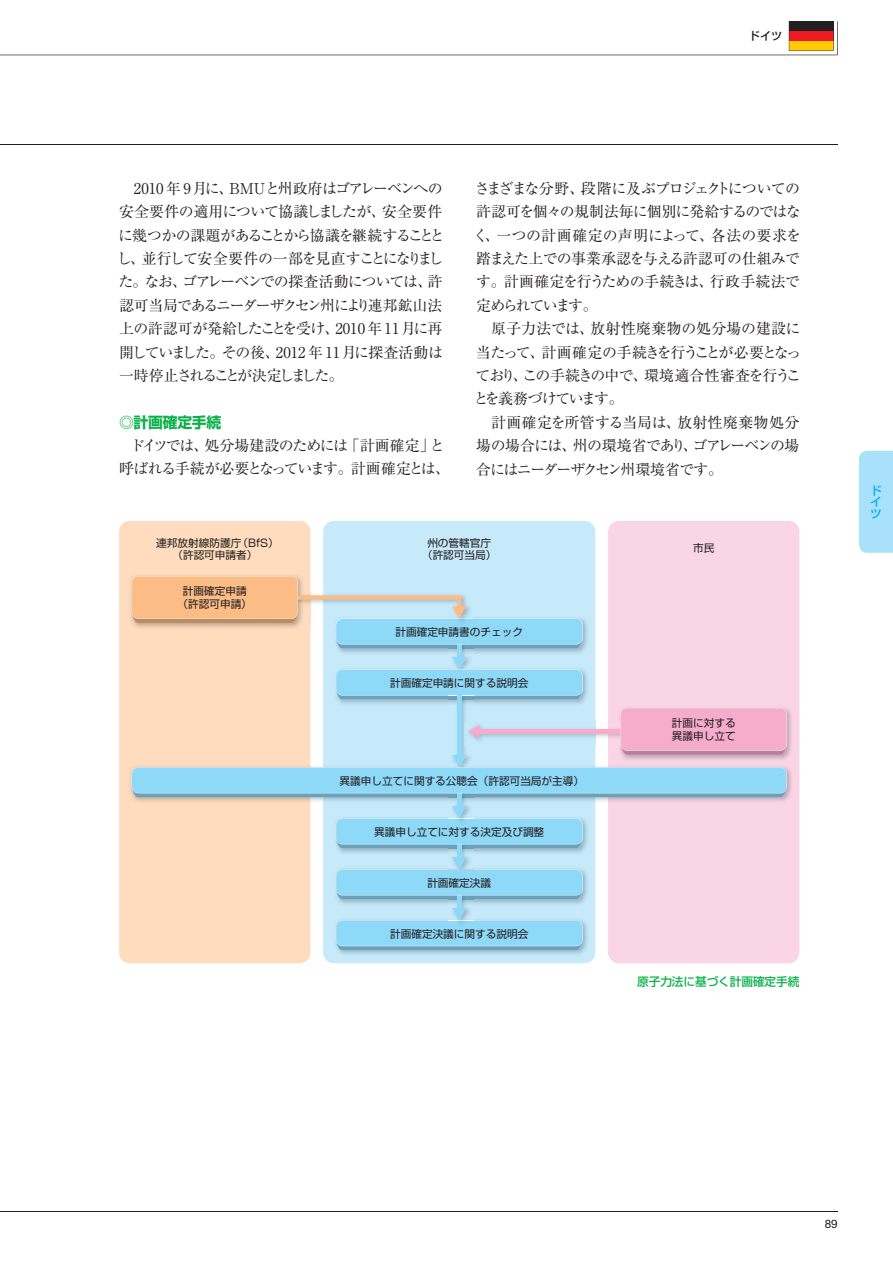
<style>
.page{position:relative;width:893px;height:1263px;background:#fff}
.page>*{position:absolute;margin:0;border:0;box-sizing:border-box;transform-origin:0 0}
.t1{font:14.85px/23.4px "Ryumin Pro Regular 90 pv RKSJ H";letter-spacing:-.065em;color:#231f20;text-align:justify}
.t2{font:14.85px "Shin Go Pro Bold 90 pv RKSJ H";letter-spacing:-.02em;color:#0cb14b}
.t3{font:11.7px "Shin Go Pro Medium 90 pv RKSJ H";letter-spacing:-.01em;color:#0cb14b}
.t4{font:11.7px/11.7px "Shin Go Pro Medium 90 pv RKSJ V";color:#00aeef;text-align:justify}
.t5{font:11.7px "Helvetica Neue";color:#231f20}
.t6{font:11.1px "Shin Go Pro Medium 90 pv RKSJ H";color:#231f20}
.t7{font:10.65px/12.8px "Shin Go Pro Regular 90 pv RKSJ H";color:#231f20;text-align:center}
</style>
<div class="page">
<hr style="left:0;top:144px;width:838px;height:1px;background:#231f20">
<hr style="left:0;top:1211px;width:838px;height:1px;background:#231f20">
<svg style="left:0;top:21px;width:838px;height:34px"></svg>
<div style="left:859px;top:451px;width:33px;height:102px;background:#aae1fa"></div>
<hr style="left:892px;top:451px;width:1px;height:102px;background:#aae1fa">
<div style="left:119px;top:521px;width:191px;height:442px;background:#fedcbd;border-radius:11px"></div>
<div style="left:608px;top:521px;width:191px;height:442px;background:#fad5e5;border-radius:11px"></div>
<div style="left:323px;top:521px;width:272px;height:442px;background:#c7eafb;border-radius:11px"></div>
<img style="left:338px;top:619px;width:249px;height:34px">
<img style="left:449px;top:648px;width:24px;height:9px">
<hr style="left:457px;top:644px;width:4px;height:15px;background:#8ed8f8">
<img style="left:130px;top:580px;width:2px;height:40px">
<img style="left:338px;top:670px;width:249px;height:34px">
<img style="left:338px;top:921px;width:249px;height:33px">
<img style="left:338px;top:819px;width:249px;height:34px">
<img style="left:338px;top:870px;width:249px;height:34px">
<img style="left:449px;top:699px;width:24px;height:9px">
<svg style="left:336px;top:657px;width:247px;height:42px"></svg>
<hr style="left:457px;top:695px;width:4px;height:62px;background:#8ed8f8">
<img style="left:130px;top:768px;width:661px;height:36px">
<img style="left:323px;top:797px;width:272px;height:7px">
<img style="left:787px;top:709px;width:4px;height:48px">
<img style="left:449px;top:848px;width:24px;height:9px">
<hr style="left:457px;top:844px;width:4px;height:15px;background:#8ed8f8">
<img style="left:449px;top:899px;width:24px;height:9px">
<hr style="left:457px;top:895px;width:4px;height:15px;background:#8ed8f8">
<svg style="left:336px;top:908px;width:247px;height:42px"></svg>
<svg style="left:336px;top:857px;width:247px;height:42px"></svg>
<img style="left:449px;top:797px;width:24px;height:9px">
<hr style="left:457px;top:793px;width:4px;height:15px;background:#8ed8f8">
<svg style="left:336px;top:806px;width:247px;height:42px"></svg>
<svg style="left:132px;top:708px;width:655px;height:89px"></svg>
<svg style="left:132px;top:576px;width:451px;height:72px"></svg>
<p class="t6" style="left:749px;top:32px;width:35px">ドイツ</p>
<p class="t1" style="left:117px;top:179px;width:329px;text-align:left;text-indent:17px">2010 年 9月に、BMUと州政府はゴアレーベンへの安全要件の適用について協議しましたが、安全要件に幾つかの課題があることから協議を継続することとし、並行して安全要件の一部を見直すことになりました。なお、ゴアレーベンでの探査活動については、許認可当局であるニーダーザクセン州により連邦鉱山法上の許認可が発給したことを受け、2010 年 11月に再開していました。その後、2012 年 11月に探査活動は一時停止されることが決定しました。</p>
<p class="t2" style="left:119px;top:416px;width:104px">◎計画確定手続</p>
<p class="t1" style="left:119px;top:436px;width:332px;text-align:center">ドイツでは、処分場建設のためには「計画確定」と呼ばれる手続が必要となっています。計画確定とは、</p>
<p class="t1" style="left:473px;top:179px;width:329px">さまざまな分野、段階に及ぶプロジェクトについての許認可を個々の規制法毎に個別に発給するのではなく、一つの計画確定の声明によって、各法の要求を踏まえた上での事業承認を与える許認可の仕組みです。計画確定を行うための手続きは、行政手続法で定められています。</p>
<p class="t1" style="left:474px;top:319px;width:329px;text-indent:17px">原子力法では、放射性廃棄物の処分場の建設に当たって、計画確定の手続きを行うことが必要となっており、この手続きの中で、環境適合性審査を行うことを義務づけています。</p>
<p class="t1" style="left:476px;top:412px;width:325px;text-indent:15px">計画確定を所管する当局は、放射性廃棄物処分場の場合には、州の環境省であり、ゴアレーベンの場合にはニーダーザクセン州環境省です。</p>
<p class="t7" style="left:156px;top:538px;width:124px">連邦放射線防護庁（BfS）（許認可申請者）</p>
<p class="t7" style="left:422px;top:538px;width:76px">州の管轄官庁（許認可当局）</p>
<p class="t7" style="left:693px;top:543px;width:23px">市民</p>
<p class="t7" style="left:178px;top:586px;width:76px">計画確定申請（許認可申請）</p>
<p class="t7" style="left:395px;top:627px;width:129px">計画確定申請書のチェック</p>
<p class="t7" style="left:390px;top:678px;width:140px">計画確定申請に関する説明会</p>
<p class="t7" style="left:340px;top:776px;width:246px">異議申し立てに関する公聴会（許認可当局が主導）</p>
<p class="t7" style="left:374px;top:827px;width:172px">異議申し立てに対する決定及び調整</p>
<p class="t7" style="left:427px;top:878px;width:65px">計画確定決議</p>
<p class="t7" style="left:390px;top:928px;width:140px">計画確定決議に関する説明会</p>
<p class="t7" style="left:672px;top:718px;width:65px;text-align:left">計画に対する異議申し立て</p>
<p class="t3" style="left:637px;top:977px;width:164px">原子力法に基づく計画確定手続</p>
<p class="t4" style="left:870px;top:486px;width:13px">ドイツ</p>
<p class="t5" style="left:825px;top:1220px;width:15px">89</p>
</div>
